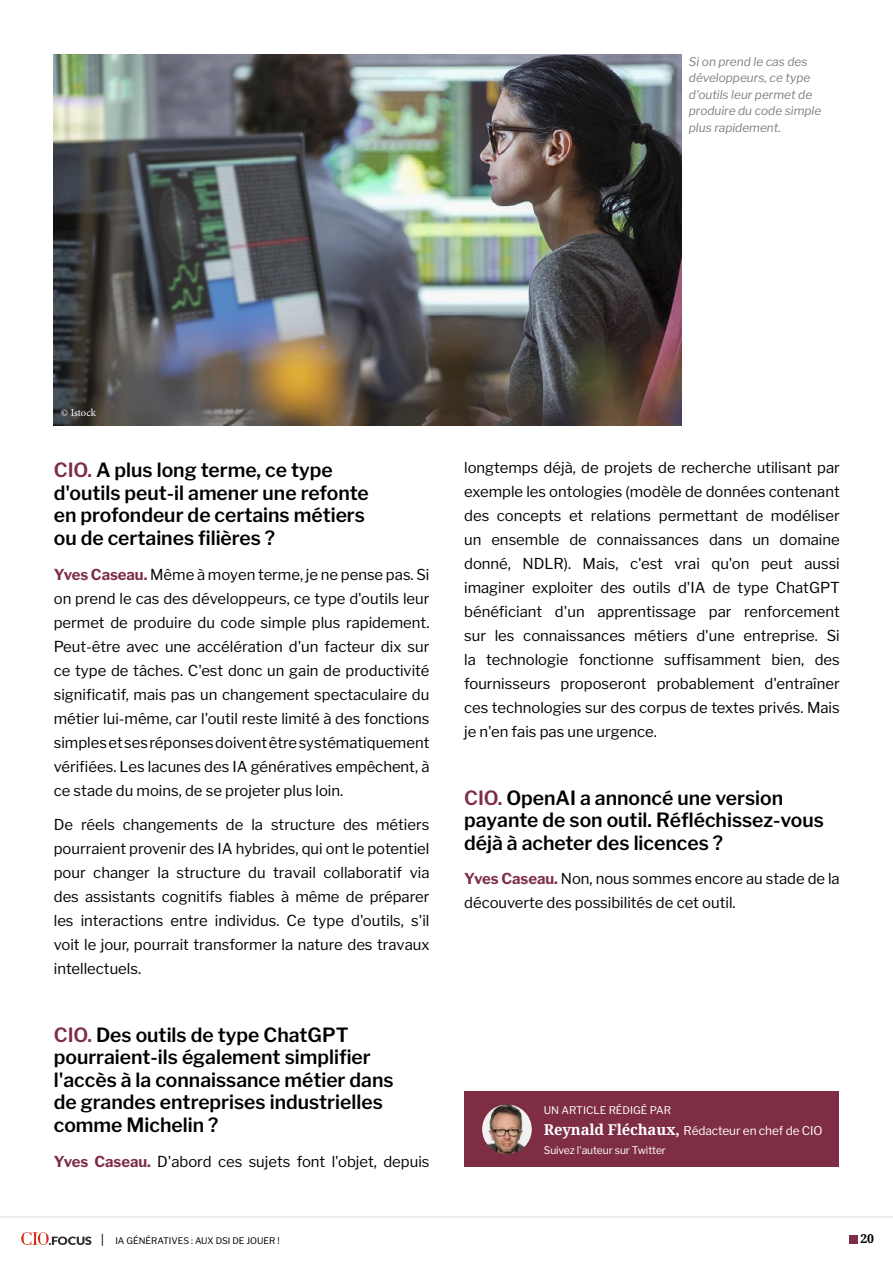
<style>
.page{position:relative;width:893px;height:1263px;background:#fff}
.page>*{position:absolute;margin:0;border:0;box-sizing:border-box;transform-origin:0 0}
.t1{font:600 19.5px/22.5px "Libre Franklin";color:#000}
.t2{font:15px/24px "Libre Franklin";color:#000;text-align:justify}
.t3{font:700 12.3px "Noto Serif";color:#000}
.t4{font:italic 12px/16.5px "Libre Franklin";color:#808080}
.t5{font:12px "Libre Franklin";letter-spacing:-.01em;color:#fff}
.t6{font:10.5px "Libre Franklin";letter-spacing:-.01em;color:#fff}
.t7{font:10.5px "Minion Pro";letter-spacing:-.005em;color:#fff}
.t8{font:9px "Libre Franklin";color:#000}
.s1{color:#7e2d45}
.s2{font-weight:700;color:#7e2d45}
.s3{font-family:"Noto Serif";font-weight:700;font-size:15px}
</style>
<div class="page">
<div style="left:849px;top:1235px;width:8px;height:9px;background:#7e2d45"></div>
<hr style="left:0;top:1216px;width:893px;height:1px;background:#dadada">
<svg style="left:21px;top:1232px;width:70px;height:13px"></svg>
<img style="left:54px;top:54px;width:628px;height:371px">
<div style="left:464px;top:1091px;width:375px;height:75px;background:#7e2d45"></div>
<img style="left:482px;top:1104px;width:50px;height:50px;border-radius:25px">
<p class="t4" style="left:689px;top:53px;width:134px">Si on prend le cas des développeurs, ce type d'outils leur permet de produire du code simple plus rapidement.</p>
<p class="t7" style="left:61px;top:405px;width:37px">© Istock</p>
<h1 class="t1" style="left:54px;top:459px;width:317px"><span class="s1">CIO.</span> A plus long terme, ce type d'outils peut-il amener une refonte en profondeur de certains métiers ou de certaines filières ?</h1>
<p class="t2" style="left:54px;top:562px;width:377px"><span class="s2">Yves Caseau.</span> Même à moyen terme, je ne pense pas. Si on prend le cas des développeurs, ce type d'outils leur permet de produire du code simple plus rapidement.<br>Peut-être avec une accélération d'un facteur dix sur ce type de tâches. C'est donc un gain de productivité significatif, mais pas un changement spectaculaire du métier lui-même, car l'outil reste limité à des fonctions simples et ses réponses doivent être systématiquement vérifiées. Les lacunes des IA génératives empêchent, à ce stade du moins, de se projeter plus loin.</p>
<p class="t2" style="left:54px;top:813px;width:377px">De réels changements de la structure des métiers pourraient provenir des IA hybrides, qui ont le potentiel pour changer la structure du travail collaboratif via des assistants cognitifs fiables à même de préparer les interactions entre individus. Ce type d'outils, s'il voit le jour, pourrait transformer la nature des travaux intellectuels.</p>
<h1 class="t1" style="left:54px;top:1023px;width:341px"><span class="s1">CIO.</span> Des outils de type ChatGPT pourraient-ils également simplifier l'accès à la connaissance métier dans de grandes entreprises industrielles comme Michelin ?</h1>
<p class="t2" style="left:54px;top:1149px;width:377px"><span class="s2">Yves Caseau.</span> D'abord ces sujets font l'objet, depuis</p>
<p class="t2" style="left:464px;top:456px;width:377px">longtemps déjà, de projets de recherche utilisant par exemple les ontologies (modèle de données contenant des concepts et relations permettant de modéliser un ensemble de connaissances dans un domaine donné, NDLR). Mais, c'est vrai qu'on peut aussi imaginer exploiter des outils d'IA de type ChatGPT bénéficiant d'un apprentissage par renforcement sur les connaissances métiers d'une entreprise. Si la technologie fonctionne suffisamment bien, des fournisseurs proposeront probablement d'entraîner ces technologies sur des corpus de textes privés. Mais je n'en fais pas une urgence.</p>
<h1 class="t1" style="left:464px;top:786px;width:361px"><span class="s1">CIO.</span> OpenAI a annoncé une version payante de son outil. Réfléchissez-vous déjà à acheter des licences ?</h1>
<p class="t2" style="left:464px;top:867px;width:377px"><span class="s2">Yves Caseau.</span> Non, nous sommes encore au stade de la découverte des possibilités de cet outil.</p>
<p class="t6" style="left:544px;top:1103px;width:129px">UN ARTICLE RÉDIGÉ PAR</p>
<p class="t5" style="left:544px;top:1123px;width:280px"><span class="s3">Reynald Fléchaux,</span> Rédacteur en chef de CIO</p>
<p class="t6" style="left:544px;top:1144px;width:124px">Suivez l'auteur sur Twitter</p>
<p class="t8" style="left:99px;top:1236px;width:182px"><sup>|</sup> IA GÉNÉRATIVES : AUX DSI DE JOUER !</p>
<p class="t3" style="left:860px;top:1230px;width:15px">20</p>
</div>
